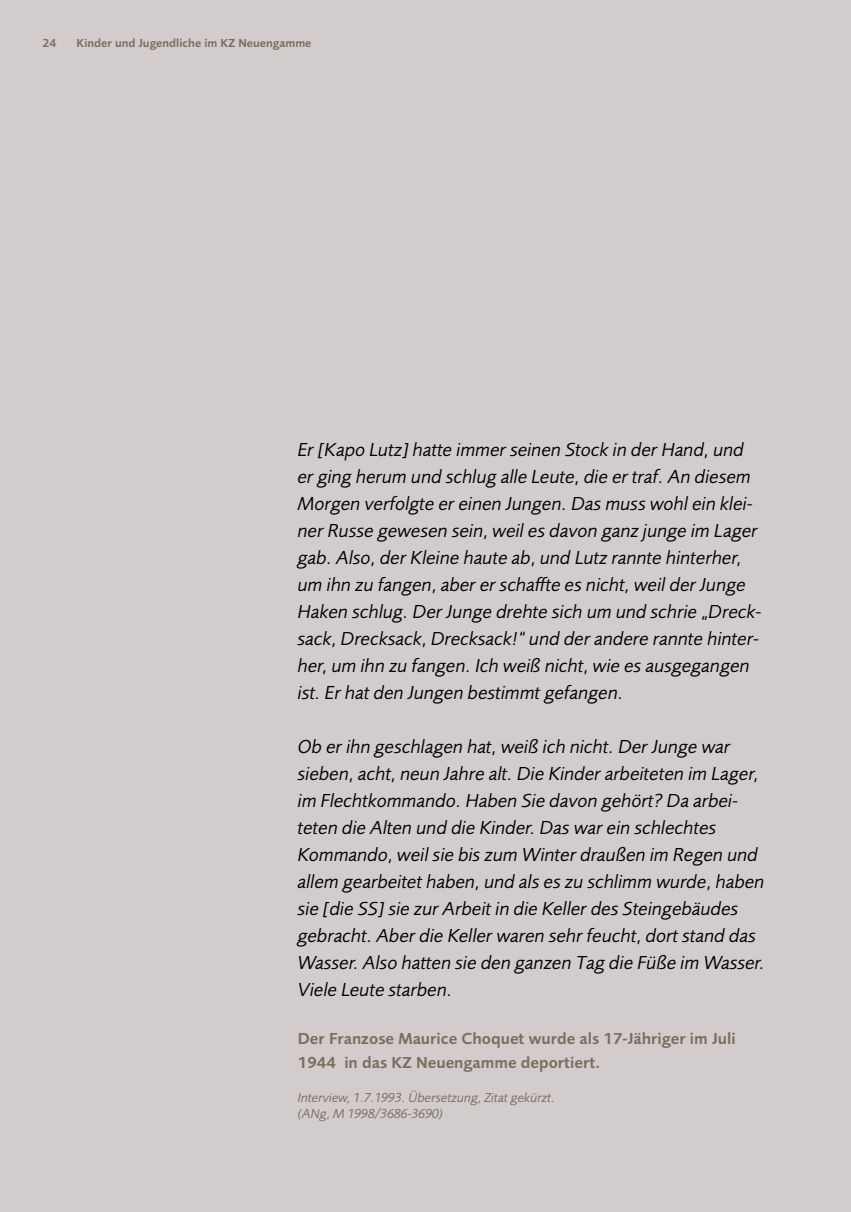
<style>
.page{position:relative;width:851px;height:1212px;background:#fff}
.page>*{position:absolute;margin:0;border:0;box-sizing:border-box;transform-origin:0 0}
.t1{font:italic 19.5px/27px "Foundry Sans";color:#000}
.t2{font:600 16.5px/24px "Foundry Sans";color:#75705f}
.t3{font:italic 13.5px/16.8px "Foundry Sans";color:#75705f}
.t4{font:600 12px "Foundry Sans";color:#75705f}
</style>
<div class="page">
<hr style="left:850px;top:0;width:1px;height:1212px;background:#d2cccc">
<div style="left:0;top:0;width:850px;height:1212px;background:#d2cccc"></div>
<p class="t4" style="left:43px;top:34px;width:15px">24</p>
<p class="t4" style="left:77px;top:34px;width:236px">Kinder und Jugendliche im KZ Neuengamme</p>
<p class="t1" style="left:298px;top:434px;width:465px">Er [Kapo Lutz] hatte immer seinen Stock in der Hand, und er ging herum und schlug alle Leute, die er traf. An diesem Morgen verfolgte er einen Jungen. Das muss wohl ein klei&shy;ner Russe gewesen sein, weil es davon ganz junge im Lager gab. Also, der Kleine haute ab, und Lutz rannte hinterher, um ihn zu fangen, aber er schaffte es nicht, weil der Junge Haken schlug. Der Junge drehte sich um und schrie „Dreck&shy;sack, Drecksack, Drecksack!“ und der andere rannte hinter&shy;her, um ihn zu fangen. Ich weiß nicht, wie es ausgegangen ist. Er hat den Jungen bestimmt gefangen.</p>
<p class="t1" style="left:298px;top:731px;width:468px">Ob er ihn geschlagen hat, weiß ich nicht. Der Junge war sieben, acht, neun Jahre alt. Die Kinder arbeiteten im Lager, im Flechtkommando. Haben Sie davon gehört? Da arbei&shy;teten die Alten und die Kinder. Das war ein schlechtes Kommando, weil sie bis zum Winter draußen im Regen und allem gearbeitet haben, und als es zu schlimm wurde, haben sie [die SS] sie zur Arbeit in die Keller des Steingebäudes gebracht. Aber die Keller waren sehr feucht, dort stand das Wasser. Also hatten sie den ganzen Tag die Füße im Wasser.<br>Viele Leute starben.</p>
<p class="t2" style="left:298px;top:1025px;width:439px">Der Franzose Maurice Choquet wurde als 17-Jähriger im Juli<br>1944 in das KZ Neuengamme deportiert.</p>
<p class="t3" style="left:298px;top:1088px;width:259px">Interview, 1.7.1993. Übersetzung, Zitat gekürzt. (ANg, M 1998/3686-3690)</p>
</div>
